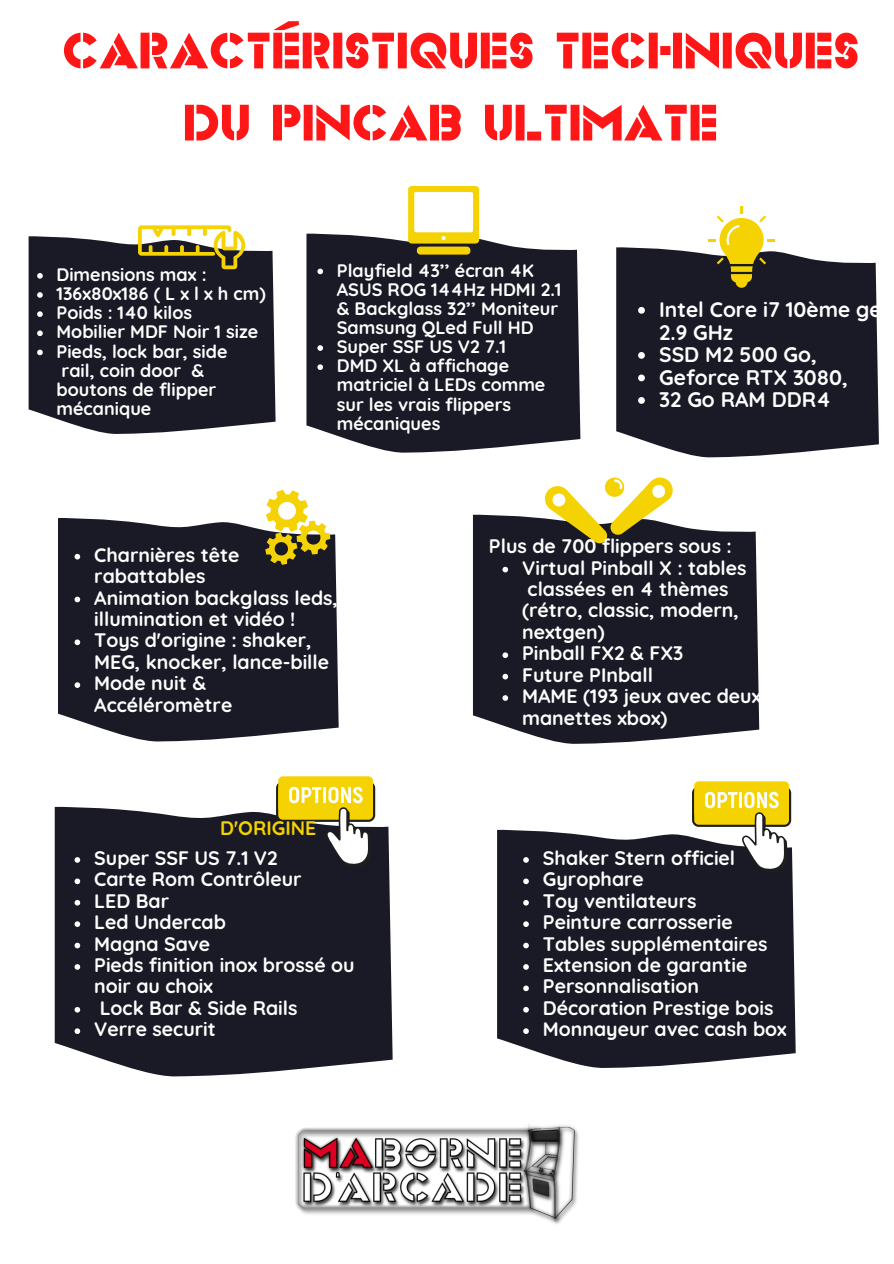
<style>
.page{position:relative;width:894px;height:1264px;background:#fff}
.page>*{position:absolute;margin:0;border:0;box-sizing:border-box;transform-origin:0 0}
.t1{font:52.2px/72px "Videopac";color:#ff1616;text-align:center}
.t2{font:700 21px/22.5px "Quicksand";color:#fff}
.t3{font:700 19.5px/21.5px "Quicksand";color:#fff}
.t4{font:700 19.5px "Quicksand";color:#f5d201}
.t5{font:700 18px/19.2px "Quicksand";color:#fff}
</style>
<div class="page">
<div style="left:29px;top:236px;width:246px;height:198px;background:#191a26"></div>
<svg style="left:306px;top:234px;width:274px;height:219px;background:#292a35"></svg>
<img style="left:295px;top:1123px;width:284px;height:101px">
<div style="left:58px;top:518px;width:280px;height:223px;background:#191a26"></div>
<svg style="left:473px;top:514px;width:286px;height:230px;background:#282934"></svg>
<div style="left:55px;top:806px;width:337px;height:270px;background:#191a26"></div>
<div style="left:497px;top:829px;width:298px;height:238px;background:#191a26"></div>
<svg style="left:616px;top:247px;width:262px;height:210px;background:#282934"></svg>
<svg style="left:259px;top:489px;width:76px;height:81px"></svg>
<svg style="left:138px;top:225px;width:107px;height:44px"></svg>
<svg style="left:408px;top:186px;width:71px;height:68px"></svg>
<svg style="left:691px;top:786px;width:100px;height:40px"></svg>
<div style="left:694px;top:788px;width:94px;height:36px;background:#f5d201;border-radius:5px"></div>
<div style="left:694px;top:781px;width:94px;height:36px;background:#f5d201;border-radius:5px"></div>
<svg style="left:704px;top:791px;width:83px;height:81px"></svg>
<svg style="left:75px;top:857px;width:5px;height:5px"></svg>
<svg style="left:75px;top:878px;width:5px;height:6px"></svg>
<svg style="left:75px;top:899px;width:5px;height:6px"></svg>
<svg style="left:75px;top:921px;width:5px;height:6px"></svg>
<svg style="left:75px;top:942px;width:5px;height:6px"></svg>
<svg style="left:75px;top:964px;width:5px;height:5px"></svg>
<svg style="left:75px;top:1006px;width:5px;height:6px"></svg>
<svg style="left:75px;top:1028px;width:5px;height:5px"></svg>
<svg style="left:276px;top:781px;width:99px;height:40px"></svg>
<div style="left:278px;top:783px;width:95px;height:36px;background:#f5d201;border-radius:5px"></div>
<div style="left:278px;top:776px;width:95px;height:36px;background:#f5d201;border-radius:5px"></div>
<svg style="left:289px;top:786px;width:82px;height:81px"></svg>
<svg style="left:544px;top:477px;width:130px;height:66px"></svg>
<svg style="left:707px;top:206px;width:68px;height:82px"></svg>
<svg style="left:638px;top:307px;width:6px;height:7px"></svg>
<svg style="left:638px;top:352px;width:6px;height:7px"></svg>
<svg style="left:638px;top:374px;width:6px;height:7px"></svg>
<svg style="left:638px;top:397px;width:6px;height:7px"></svg>
<svg style="left:502px;top:567px;width:6px;height:5px"></svg>
<svg style="left:502px;top:652px;width:6px;height:6px"></svg>
<svg style="left:502px;top:673px;width:6px;height:6px"></svg>
<svg style="left:502px;top:695px;width:6px;height:5px"></svg>
<svg style="left:75px;top:554px;width:5px;height:5px"></svg>
<svg style="left:75px;top:596px;width:5px;height:6px"></svg>
<svg style="left:75px;top:639px;width:5px;height:6px"></svg>
<svg style="left:75px;top:682px;width:5px;height:6px"></svg>
<svg style="left:75px;top:725px;width:5px;height:5px"></svg>
<svg style="left:37px;top:273px;width:6px;height:6px"></svg>
<svg style="left:37px;top:292px;width:6px;height:6px"></svg>
<svg style="left:37px;top:311px;width:6px;height:6px"></svg>
<svg style="left:37px;top:330px;width:6px;height:6px"></svg>
<svg style="left:37px;top:349px;width:6px;height:6px"></svg>
<svg style="left:317px;top:268px;width:6px;height:6px"></svg>
<svg style="left:317px;top:345px;width:6px;height:6px"></svg>
<svg style="left:317px;top:364px;width:6px;height:6px"></svg>
<svg style="left:523px;top:857px;width:5px;height:5px"></svg>
<svg style="left:523px;top:878px;width:5px;height:6px"></svg>
<svg style="left:523px;top:899px;width:5px;height:6px"></svg>
<svg style="left:523px;top:921px;width:5px;height:6px"></svg>
<svg style="left:523px;top:942px;width:5px;height:6px"></svg>
<svg style="left:523px;top:964px;width:5px;height:5px"></svg>
<svg style="left:523px;top:985px;width:5px;height:6px"></svg>
<svg style="left:523px;top:1006px;width:5px;height:6px"></svg>
<svg style="left:523px;top:1028px;width:5px;height:5px"></svg>
<h1 class="t1" style="left:64px;top:13px;width:798px">CARACTÉRISTIQUES TECHNIQUES<br>DU PINCAB ULTIMATE</h1>
<p class="t5" style="left:56px;top:264px;width:211px">Dimensions max :<br>136x80x186 ( L x l x h cm)<br>Poids : 140 kilos<br>Mobilier MDF Noir 1 size<br>Pieds, lock bar, side<br>rail, coin door &amp; boutons de flipper mécanique</p>
<p class="t5" style="left:337px;top:260px;width:226px">Playfield 43’’ écran 4K<br>ASUS ROG 144Hz HDMI 2.1 &amp; Backglass 32’’ Moniteur<br>Samsung QLed Full HD<br>Super SSF US V2 7.1<br>DMD XL à affichage matriciel à LEDs comme sur les vrais flippers mécaniques</p>
<p class="t2" style="left:659px;top:298px;width:236px">Intel Core i7 10ème gen<br>2.9 GHz<br>SSD M2 500 Go,<br>Geforce RTX 3080,<br>32 Go RAM DDR4</p>
<p class="t3" style="left:94px;top:543px;width:245px">Charnières tête rabattables<br>Animation backglass leds, illumination et vidéo !<br>Toys d'origine : shaker,<br>MEG, knocker, lance-bille<br>Mode nuit &amp;<br>Accéléromètre</p>
<p class="t4" style="left:220px;top:815px;width:98px">D'ORIGINE</p>
<p class="t3" style="left:94px;top:847px;width:262px">Super SSF US 7.1 V2<br>Carte Rom Contrôleur<br>LED Bar<br>Led Undercab<br>Magna Save<br>Pieds finition inox brossé ou noir au choix<br>Lock Bar &amp; Side Rails<br>Verre securit</p>
<p class="t3" style="left:489px;top:535px;width:244px">Plus de 700 flippers sous :</p>
<p class="t3" style="left:522px;top:556px;width:240px">Virtual Pinball X : tables classées en 4 thèmes (rétro, classic, modern, nextgen)<br>Pinball FX2 &amp; FX3<br>Future PInball<br>MAME (193 jeux avec deux manettes xbox)</p>
<p class="t3" style="left:542px;top:847px;width:245px">Shaker Stern officiel<br>Gyrophare<br>Toy ventilateurs<br>Peinture carrosserie<br>Tables supplémentaires<br>Extension de garantie<br>Personnalisation<br>Décoration Prestige bois<br>Monnayeur avec cash box</p>
</div>
